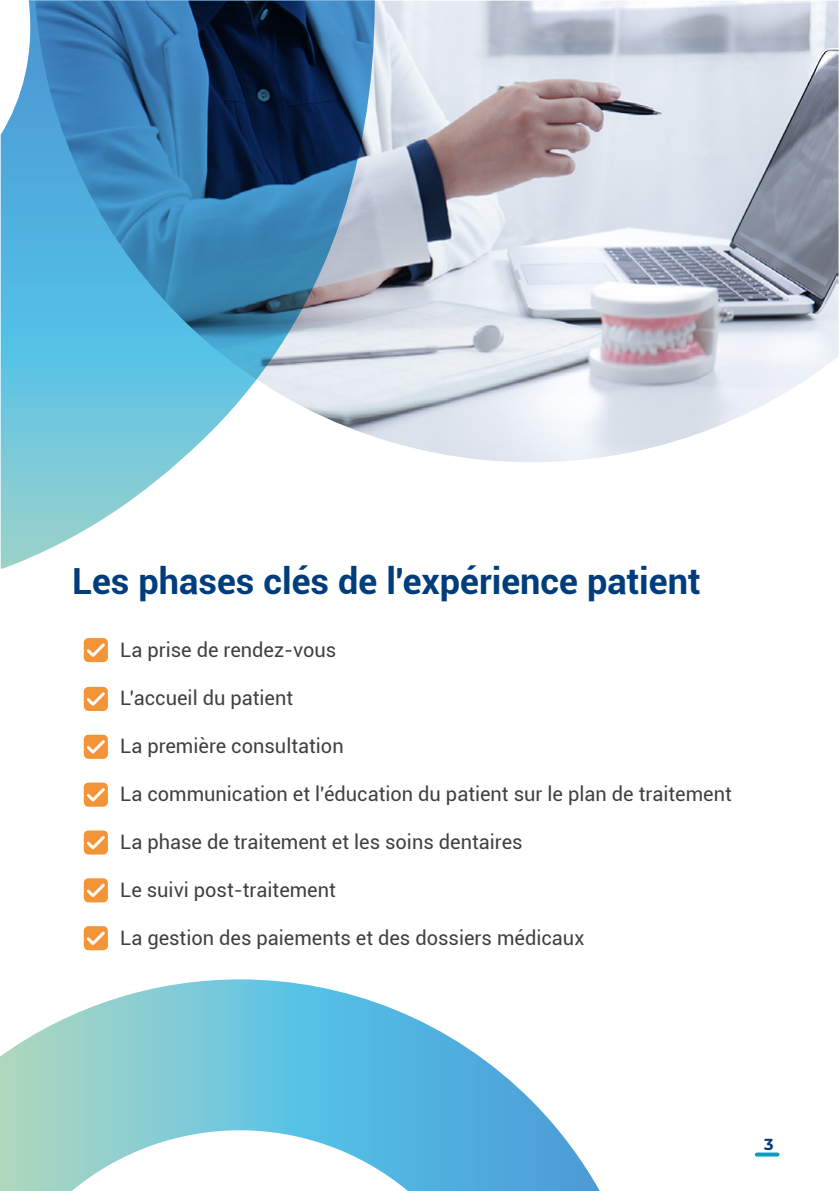
<style>
.page{position:relative;width:840px;height:1191px;background:#fff}
.page>*{position:absolute;margin:0;border:0;box-sizing:border-box;transform-origin:0 0}
.t1{font:700 36px "Roboto";color:#003d7c}
.t2{font:20px "Roboto";color:#424142}
.t3{font:700 16px "Montserrat";color:#003d7c}
</style>
<div class="page">
<img style="left:374px;top:1px;width:464px;height:461px">
<div style="left:84px;top:638px;width:24px;height:24px;background:#f49438;border-radius:5px"></div>
<div style="left:84px;top:687px;width:24px;height:24px;background:#f49438;border-radius:5px"></div>
<div style="left:84px;top:734px;width:24px;height:25px;background:#f49438;border-radius:5px"></div>
<div style="left:84px;top:782px;width:24px;height:24px;background:#f49438;border-radius:5px"></div>
<div style="left:84px;top:830px;width:24px;height:24px;background:#f49438;border-radius:5px"></div>
<div style="left:84px;top:878px;width:24px;height:24px;background:#f49438;border-radius:5px"></div>
<div style="left:84px;top:926px;width:24px;height:24px;background:#f49438;border-radius:5px"></div>
<svg style="left:84px;top:640px;width:21px;height:17px"></svg>
<svg style="left:84px;top:689px;width:21px;height:17px"></svg>
<svg style="left:84px;top:737px;width:21px;height:17px"></svg>
<svg style="left:84px;top:785px;width:21px;height:19px"></svg>
<svg style="left:84px;top:833px;width:21px;height:19px"></svg>
<svg style="left:84px;top:881px;width:21px;height:17px"></svg>
<svg style="left:86px;top:931px;width:19px;height:14px"></svg>
<svg style="left:756px;top:1152px;width:21px;height:4px"></svg>
<svg style="left:1px;top:0;width:373px;height:568px"></svg>
<svg style="left:0;top:979px;width:599px;height:212px"></svg>
<h1 class="t1" style="left:72px;top:555px;width:629px">Les phases clés de l'expérience patient</h1>
<p class="t2" style="left:120px;top:636px;width:217px">La prise de rendez-vous</p>
<p class="t2" style="left:120px;top:684px;width:174px">L'accueil du patient</p>
<p class="t2" style="left:120px;top:732px;width:225px">La première consultation</p>
<p class="t2" style="left:120px;top:780px;width:612px">La communication et l'éducation du patient sur le plan de traitement</p>
<p class="t2" style="left:120px;top:828px;width:403px">La phase de traitement et les soins dentaires</p>
<p class="t2" style="left:120px;top:876px;width:217px">Le suivi post-traitement</p>
<p class="t2" style="left:120px;top:924px;width:465px">La gestion des paiements et des dossiers médicaux</p>
<p class="t3" style="left:763px;top:1132px;width:11px">3</p>
</div>
